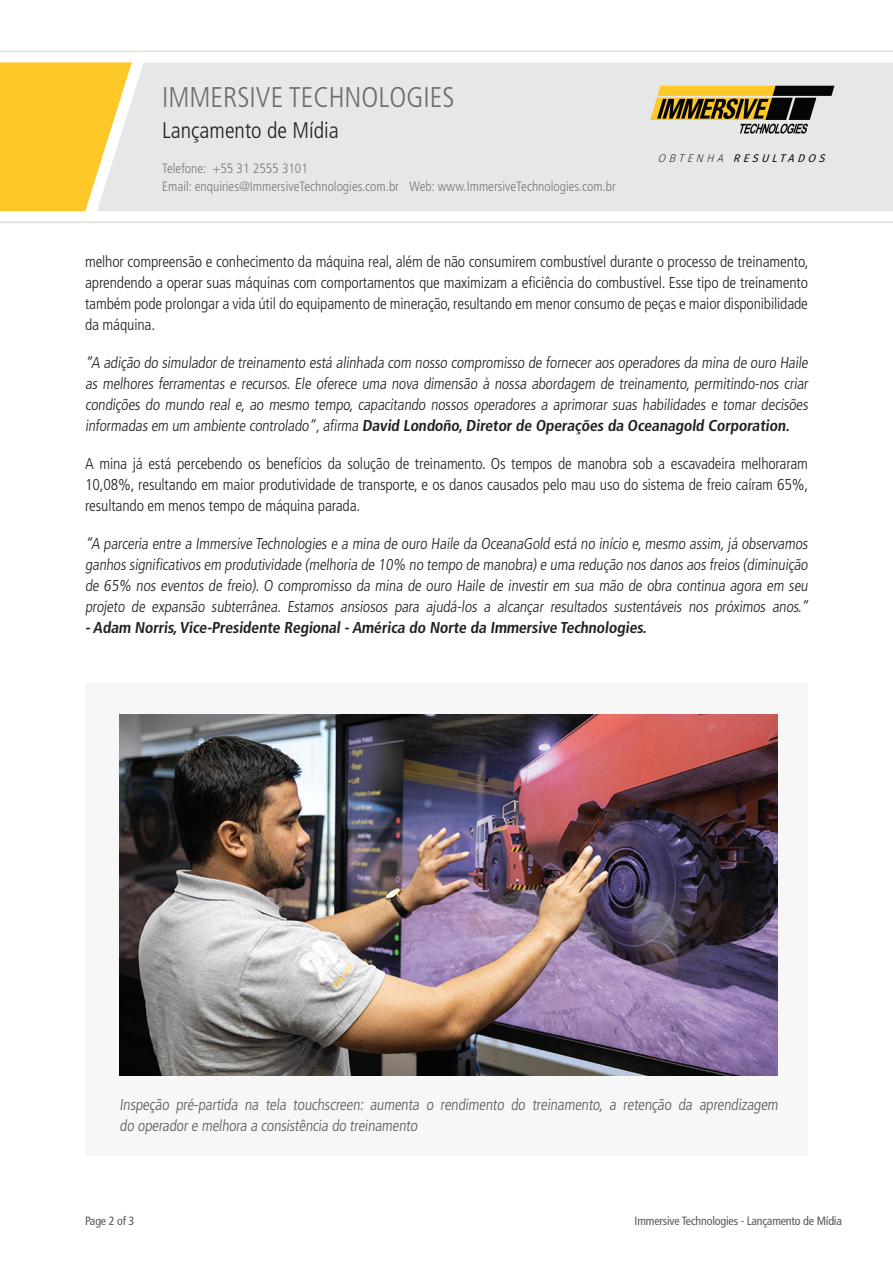
<style>
.page{position:relative;width:893px;height:1263px;background:#fff}
.page>*{position:absolute;margin:0;border:0;box-sizing:border-box;transform-origin:0 0}
.t1{font:300 condensed 28.5px "Frutiger LT Std";color:#6c6d70}
.t2{font:300 condensed 22.5px "Frutiger LT Std";color:#231f20}
.t3{font:300 condensed 15.75px/21px "Frutiger LT Std";letter-spacing:-.01em;color:#231f20;text-align:justify}
.t4{font:300 condensed 15.75px/21px "Frutiger LT Std";color:#57585a}
.t5{font:700 condensed 15.75px "Frutiger LT Std";color:#231f20}
.t6{font:300 condensed 13.5px/18px "Frutiger LT Std";color:#76787b}
.t7{font:condensed 12px "Frutiger LT Std";letter-spacing:-.015em;color:#57585a}
.t8{font:italic 11.1px "Fira Sans";color:#040504}
.s1{font-weight:200}
.s2{font-weight:700}
</style>
<div class="page">
<div style="left:0;top:62px;width:97px;height:149px;background:#fec829"></div>
<div style="left:97px;top:62px;width:796px;height:149px;background:#e5e8e7"></div>
<hr style="left:0;top:51px;width:893px;height:1px;background:#dcdddf">
<hr style="left:0;top:221px;width:893px;height:2px;background:#dcdddf">
<svg style="left:650px;top:86px;width:184px;height:48px;background:#9b8e62"></svg>
<div style="left:85px;top:683px;width:723px;height:472px;background:#f7f7f8"></div>
<img style="left:120px;top:715px;width:657px;height:360px">
<h1 class="t1" style="left:162px;top:81px;width:294px">IMMERSIVE TECHNOLOGIES</h1>
<h2 class="t2" style="left:162px;top:118px;width:178px">Lançamento de Mídia</h2>
<p class="t6" style="left:162px;top:160px;width:455px">Telefone: +55 31 2555 3101<br>Email: enquiries@ImmersiveTechnologies.com.br Web: www.ImmersiveTechnologies.com.br</p>
<h2 class="t2" style="left:162px;top:118px;width:121px">Media Release</h2>
<p class="t6" style="left:162px;top:160px;width:131px">Phone: +61 8 9347 9016</p>
<p class="t8" style="left:658px;top:149px;width:173px"><span class="s1">OBTENHA</span> RESULTADOS</p>
<p class="t3" style="left:85px;top:251px;width:725px">melhor compreensão e conhecimento da máquina real, além de não consumirem combustível durante o processo de treinamento, aprendendo a operar suas máquinas com comportamentos que maximizam a eficiência do combustível. Esse tipo de treinamento também pode prolongar a vida útil do equipamento de mineração, resultando em menor consumo de peças e maior disponibilidade da máquina.</p>
<p class="t3" style="left:85px;top:352px;width:727px">“A adição do simulador de treinamento está alinhada com nosso compromisso de fornecer aos operadores da mina de ouro Haile as melhores ferramentas e recursos. Ele oferece uma nova dimensão à nossa abordagem de treinamento, permitindo-nos criar condições do mundo real e, ao mesmo tempo, capacitando nossos operadores a aprimorar suas habilidades e tomar decisões informadas em um ambiente controlado”,afirma <span class="s2">David Londoño,Diretor de Operações da Oceanagold Corporation.</span></p>
<p class="t3" style="left:85px;top:453px;width:725px">A mina já está percebendo os benefícios da solução de treinamento. Os tempos de manobra sob a escavadeira melhoraram 10,08%, resultando em maior produtividade de transporte, e os danos causados pelo mau uso do sistema de freio caíram 65%, resultando em menos tempo de máquina parada.</p>
<p class="t3" style="left:85px;top:533px;width:727px">“A parceria entre a Immersive Technologies e a mina de ouro Haile da OceanaGold está no início e, mesmo assim, já observamos ganhos significativos em produtividade (melhoria de 10% no tempo de manobra) e uma redução nos danos aos freios (diminuição de 65% nos eventos de freio). O compromisso da mina de ouro Haile de investir em sua mão de obra continua agora em seu projeto de expansão subterrânea. Estamos ansiosos para ajudá-los a alcançar resultados sustentáveis nos próximos anos.”</p>
<p class="t5" style="left:85px;top:618px;width:565px">- Adam Norris,Vice-Presidente Regional - América do Norte da Immersive Technologies.</p>
<p class="t4" style="left:120px;top:1094px;width:662px">Inspeção pré-partida na tela touchscreen: aumenta o rendimento do treinamento, a retenção da aprendizagem do operador e melhora a consistência do treinamento</p>
<p class="t7" style="left:85px;top:1214px;width:51px">Page 2 of 3</p>
<p class="t7" style="left:635px;top:1214px;width:209px">Immersive Technologies - Lançamento de Mídia</p>
</div>
